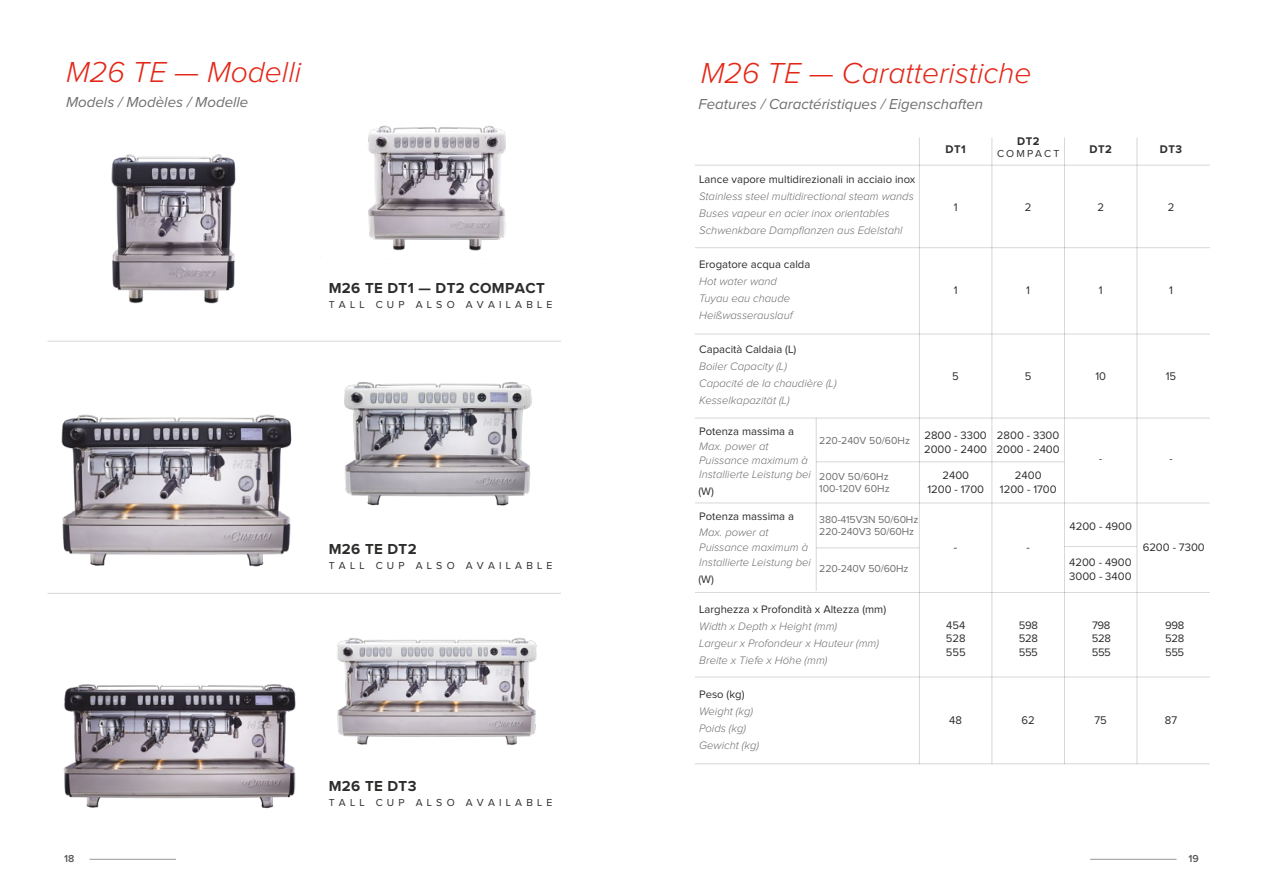
<style>
.page{position:relative;width:1263px;height:893px;background:#fff}
.page>*{position:absolute;margin:0;border:0;box-sizing:border-box;transform-origin:0 0}
.t1{font:italic 300 30px "Proxima Nova";color:#e42617}
.t2{font:italic 15px "Proxima Nova";color:#706f6f}
.t3{font:700 15px "Proxima Nova";letter-spacing:.025em;color:#2d2d2c}
.t4{font:11.55px "Proxima Nova";color:#2d2d2c}
.t5{font:700 11.55px "Proxima Nova";letter-spacing:.05em;color:#2d2d2c}
.t6{font:italic 300 11.25px/17px "Proxima Nova";color:#706f6f}
.t7{font:11.25px/13.5px "Proxima Nova";color:#2d2d2c;text-align:justify}
.t8{font:10.5px/12px "Proxima Nova";letter-spacing:-.01em;color:#706f6f}
.t9{font:10.5px "Proxima Nova";letter-spacing:.4em;color:#2d2d2c}
.t10{font:10.5px "Proxima Nova";letter-spacing:.2em;color:#2d2d2c}
.t11{font:600 10.5px "Proxima Nova";color:#2d2d2c}
</style>
<div class="page">
<img style="left:111px;top:154px;width:125px;height:150px">
<hr style="left:47px;top:341px;width:514px;height:1px;background:#2d2d2c">
<hr style="left:695px;top:247px;width:515px;height:1px;background:#2d2d2c">
<hr style="left:695px;top:165px;width:515px;height:1px;background:#2d2d2c">
<hr style="left:695px;top:334px;width:515px;height:1px;background:#2d2d2c">
<hr style="left:695px;top:418px;width:515px;height:1px;background:#2d2d2c">
<hr style="left:816px;top:418px;width:1px;height:173px;background:#2d2d2c">
<hr style="left:816px;top:547px;width:103px;height:1px;background:#2d2d2c">
<hr style="left:1064px;top:546px;width:73px;height:1px;background:#2d2d2c">
<hr style="left:816px;top:461px;width:248px;height:1px;background:#2d2d2c">
<hr style="left:919px;top:137px;width:1px;height:627px;background:#2d2d2c">
<hr style="left:991px;top:137px;width:1px;height:627px;background:#2d2d2c">
<hr style="left:1064px;top:137px;width:1px;height:627px;background:#2d2d2c">
<hr style="left:1136px;top:137px;width:1px;height:627px;background:#2d2d2c">
<hr style="left:695px;top:503px;width:515px;height:1px;background:#2d2d2c">
<hr style="left:695px;top:592px;width:515px;height:1px;background:#2d2d2c">
<hr style="left:695px;top:677px;width:515px;height:1px;background:#2d2d2c">
<hr style="left:695px;top:763px;width:515px;height:1px;background:#2d2d2c">
<hr style="left:47px;top:593px;width:514px;height:1px;background:#2d2d2c">
<img style="left:368px;top:125px;width:138px;height:126px">
<img style="left:344px;top:382px;width:188px;height:124px">
<img style="left:61px;top:414px;width:231px;height:153px">
<img style="left:337px;top:637px;width:200px;height:108px">
<img style="left:63px;top:684px;width:233px;height:125px">
<hr style="left:1090px;top:859px;width:86px;height:1px;background:#2d2d2c">
<hr style="left:90px;top:859px;width:86px;height:1px;background:#2d2d2c">
<h1 class="t1" style="left:66px;top:55px;width:237px">M26 TE — Modelli</h1>
<h2 class="t2" style="left:66px;top:94px;width:184px">Models / Modèles / Modelle</h2>
<h2 class="t2" style="left:698px;top:95px;width:286px">Features / Caractéristiques / Eigenschaften</h2>
<h1 class="t1" style="left:701px;top:57px;width:332px">M26 TE — Caratteristiche</h1>
<p class="t5" style="left:1017px;top:135px;width:24px">DT2</p>
<p class="t10" style="left:997px;top:148px;width:64px">COMPACT</p>
<p class="t5" style="left:945px;top:142px;width:22px">DT1</p>
<p class="t5" style="left:1089px;top:142px;width:24px">DT2</p>
<p class="t5" style="left:1160px;top:142px;width:24px">DT3</p>
<h2 class="t3" style="left:329px;top:279px;width:218px">M26 TE DT1 — DT2 COMPACT</h2>
<p class="t9" style="left:329px;top:298px;width:225px">TALL CUP ALSO AVAILABLE</p>
<h2 class="t3" style="left:329px;top:541px;width:90px">M26 TE DT2</h2>
<p class="t9" style="left:329px;top:560px;width:225px">TALL CUP ALSO AVAILABLE</p>
<h2 class="t3" style="left:329px;top:777px;width:89px">M26 TE DT3</h2>
<p class="t9" style="left:329px;top:796px;width:225px">TALL CUP ALSO AVAILABLE</p>
<p class="t7" style="left:699px;top:173px;width:218px">Lance vapore multidirezionali in acciaio inox</p>
<p class="t6" style="left:699px;top:188px;width:216px">Stainless steel multidirectional steam wands<br>Buses vapeur en acier inox orientables<br>Schwenkbare Dampflanzen aus Edelstahl</p>
<p class="t4" style="left:954px;top:201px;width:5px">1</p>
<p class="t4" style="left:1025px;top:201px;width:8px">2</p>
<p class="t4" style="left:1097px;top:201px;width:8px">2</p>
<p class="t4" style="left:1168px;top:201px;width:8px">2</p>
<p class="t7" style="left:699px;top:258px;width:113px">Erogatore acqua calda</p>
<p class="t6" style="left:699px;top:273px;width:95px">Hot water wand<br>Tuyau eau chaude<br>Heißwasserauslauf</p>
<p class="t7" style="left:699px;top:343px;width:99px">Capacità Caldaia (L)</p>
<p class="t6" style="left:699px;top:358px;width:139px">Boiler Capacity (L)<br>Capacité de la chaudière (L)<br>Kesselkapazität (L)</p>
<p class="t7" style="left:699px;top:425px;width:96px">Potenza massima a</p>
<p class="t6" style="left:699px;top:439px;width:113px;line-height:14.1px">Max. power at<br>Puissance maximum à<br>Installierte Leistung bei</p>
<p class="t8" style="left:819px;top:435px;width:92px">220-240V 50/60Hz</p>
<p class="t8" style="left:819px;top:471px;width:72px">200V 50/60Hz<br>100-120V 60Hz</p>
<p class="t7" style="left:698px;top:485px;width:17px">(W)</p>
<p class="t4" style="left:954px;top:284px;width:5px">1</p>
<p class="t4" style="left:1026px;top:284px;width:5px">1</p>
<p class="t4" style="left:1099px;top:284px;width:5px">1</p>
<p class="t4" style="left:1169px;top:284px;width:5px">1</p>
<p class="t4" style="left:952px;top:369px;width:8px">5</p>
<p class="t4" style="left:1025px;top:369px;width:8px">5</p>
<p class="t4" style="left:1095px;top:369px;width:12px">10</p>
<p class="t4" style="left:1166px;top:369px;width:12px">15</p>
<p class="t7" style="left:924px;top:428px;width:137px;line-height:14.2px;text-align:right">2800 - 3300<br>2000 - 2400 2000 - 2400</p>
<p class="t7" style="left:1000px;top:469px;width:58px;text-align:center">2400<br>1200 - 1700</p>
<p class="t7" style="left:924px;top:429px;width:64px">2800 - 3300</p>
<p class="t7" style="left:927px;top:469px;width:58px;text-align:center">2400<br>1200 - 1700</p>
<p class="t9" style="left:1099px;top:453px;width:5px">-</p>
<p class="t9" style="left:1169px;top:453px;width:5px">-</p>
<p class="t7" style="left:699px;top:510px;width:96px">Potenza massima a</p>
<p class="t6" style="left:699px;top:525px;width:113px;line-height:15.1px">Max. power at<br>Puissance maximum à<br>Installierte Leistung bei</p>
<p class="t8" style="left:819px;top:514px;width:101px">380-415V3N 50/60Hz<br>220-240V3 50/60Hz</p>
<p class="t7" style="left:1069px;top:520px;width:64px">4200 - 4900</p>
<p class="t7" style="left:1143px;top:541px;width:64px">6200 - 7300</p>
<p class="t4" style="left:954px;top:541px;width:5px">-</p>
<p class="t4" style="left:1026px;top:541px;width:5px">-</p>
<p class="t8" style="left:819px;top:562px;width:91px">220-240V 50/60Hz</p>
<p class="t7" style="left:1069px;top:556px;width:64px">4200 - 4900<br>3000 - 3400</p>
<p class="t7" style="left:699px;top:603px;width:188px">Larghezza x Profondità x Altezza (mm)</p>
<p class="t6" style="left:699px;top:618px;width:181px">Width x Depth x Height (mm)<br>Largeur x Profondeur x Hauteur (mm)<br>Breite x Tiefe x Höhe (mm)</p>
<p class="t7" style="left:946px;top:619px;width:22px">454<br>528<br>555</p>
<p class="t7" style="left:1019px;top:619px;width:21px">598<br>528<br>555</p>
<p class="t7" style="left:1092px;top:619px;width:21px">798<br>528<br>555</p>
<p class="t7" style="left:1165px;top:619px;width:21px">998<br>528<br>555</p>
<p class="t7" style="left:699px;top:688px;width:47px">Peso (kg)</p>
<p class="t6" style="left:699px;top:703px;width:61px">Weight (kg)<br>Poids (kg)<br>Gewicht (kg)</p>
<p class="t7" style="left:698px;top:573px;width:17px">(W)</p>
<p class="t4" style="left:949px;top:714px;width:14px">48</p>
<p class="t4" style="left:1021px;top:714px;width:15px">62</p>
<p class="t4" style="left:1094px;top:714px;width:14px">75</p>
<p class="t4" style="left:1165px;top:714px;width:14px">87</p>
<p class="t11" style="left:64px;top:852px;width:12px">18</p>
<p class="t11" style="left:1188px;top:852px;width:12px">19</p>
</div>
